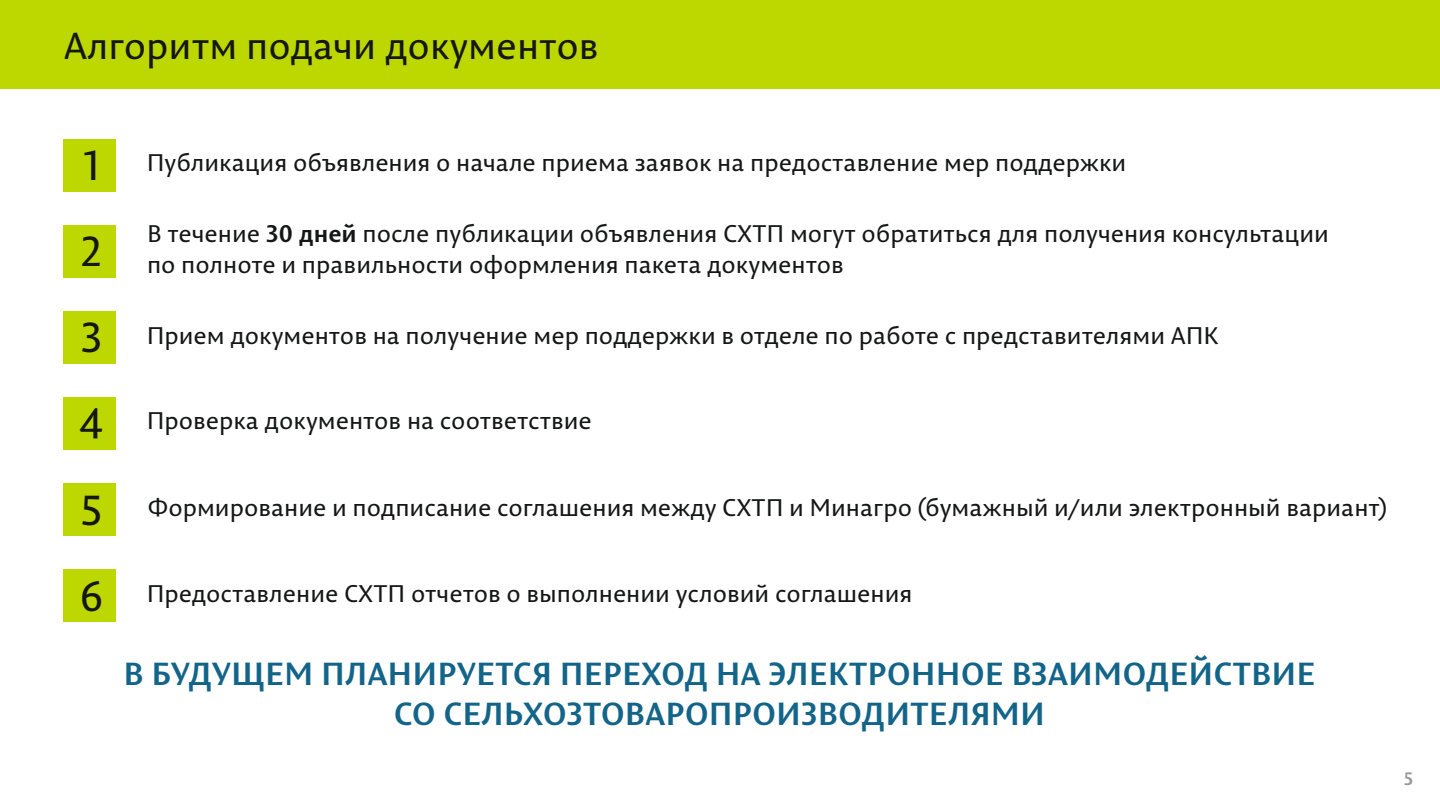
<style>
.page{position:relative;width:1440px;height:810px;background:#fff}
.page>*{position:absolute;margin:0;border:0;box-sizing:border-box;transform-origin:0 0}
.t1{font:41.78px "Permian Sans Typeface";color:#151616}
.t2{font:37.5px "Permian Sans Typeface";color:#151616}
.t3{font:700 31.8px/40.3px "Permian Sans Typeface";color:#126489;text-align:center}
.t4{font:24px/30.4px "Permian Sans Typeface";color:#151616}
.t5{font:700 18px "Permian Sans Typeface";color:#989899}
.s1{font-weight:700}
.s2{font-size:41.78px}
</style>
<div class="page">
<div style="left:0;top:0;width:1440px;height:88px;background:#bcd800"></div>
<div style="left:64px;top:139px;width:52px;height:52px;background:#bcd800"></div>
<div style="left:64px;top:225px;width:52px;height:52px;background:#bcd800"></div>
<div style="left:64px;top:311px;width:52px;height:53px;background:#bcd800"></div>
<div style="left:64px;top:398px;width:52px;height:52px;background:#bcd800"></div>
<div style="left:64px;top:484px;width:52px;height:52px;background:#bcd800"></div>
<div style="left:64px;top:570px;width:52px;height:52px;background:#bcd800"></div>
<h2 class="t2" style="left:64px;top:31px;width:536px">Алгоритм подачи документов</h2>
<h1 class="t1" style="left:83px;top:148px;width:18px">1</h1>
<p class="t4" style="left:147px;top:150px;width:981px">Публикация объявления о начале приема заявок на предоставление мер поддержки</p>
<p class="t4" style="left:81px;top:221px;width:1249px;text-indent:66px">В течение <span class="s1">30 дней</span> после публикации объявления СХТП могут обратиться для получения консультации<br><sup>2</sup> по полноте и правильности оформления пакета документов</p>
<p class="t4" style="left:80px;top:322px;width:1140px"><span class="s2">3</span> Прием документов на получение мер поддержки в отделе по работе с представителями АПК</p>
<p class="t4" style="left:79px;top:408px;width:514px"><span class="s2">4</span> Проверка документов на соответствие</p>
<p class="t4" style="left:80px;top:495px;width:1308px"><span class="s2">5</span> Формирование и подписание соглашения между СХТП и Минагро (бумажный и/или электронный вариант)</p>
<p class="t4" style="left:80px;top:581px;width:834px"><span class="s2">6</span> Предоставление СХТП отчетов о выполнении условий соглашения</p>
<h3 class="t3" style="left:123px;top:657px;width:1193px">В БУДУЩЕМ ПЛАНИРУЕТСЯ ПЕРЕХОД НА ЭЛЕКТРОННОЕ ВЗАИМОДЕЙСТВИЕ<br>СО СЕЛЬХОЗТОВАРОПРОИЗВОДИТЕЛЯМИ</h3>
<p class="t5" style="left:1404px;top:771px;width:11px">5</p>
</div>
